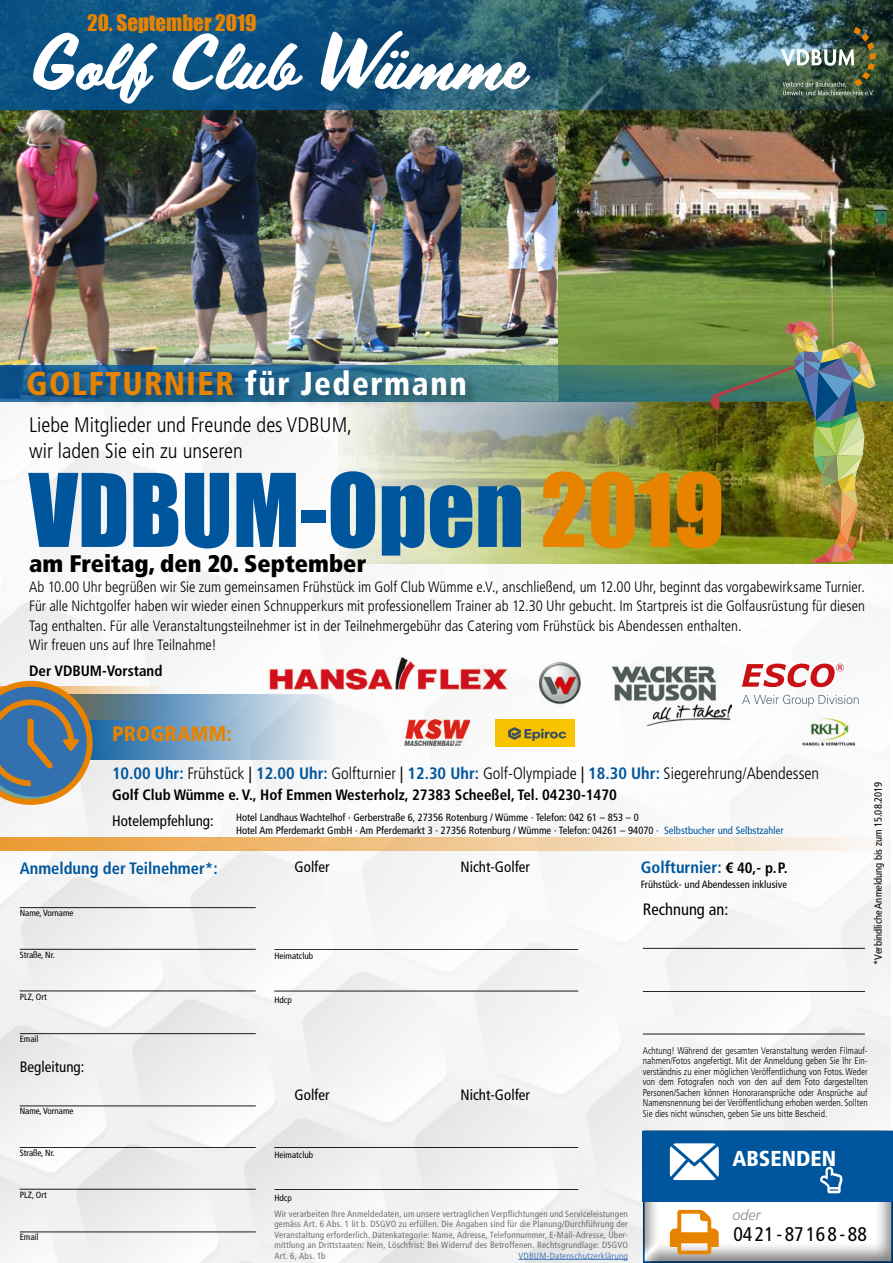
<style>
.page{position:relative;width:893px;height:1263px;background:#fff}
.page>*{position:absolute;margin:0;border:0;box-sizing:border-box;transform-origin:0 0}
.t1{font:93.75px "Impact";color:#00569d}
.t2{font:69px "Scriptorama JF Tradeshow";color:#fff}
.t3{font:900 condensed 33px "Frutiger LT Std";letter-spacing:.05em;color:#fff;scale:.95 1}
.t4{font:900 condensed 24px "Frutiger LT Std";color:#000}
.t5{font:900 condensed 21.6px "Frutiger LT Std";color:#fff}
.t6{font:300 condensed 21px "Frutiger LT Std";color:#000}
.t7{font:21px "Impact";color:#e88300}
.t8{font:900 condensed 21px "Frutiger LT Std";color:#e88300}
.t9{font:condensed 19.8px "Frutiger LT Std";color:#000}
.t10{font:300 condensed 16.5px "Frutiger LT Std";color:#000}
.t11{font:700 condensed 16.5px "Frutiger LT Std";color:#00569d}
.t12{font:condensed 16.5px "Frutiger LT Std";color:#000}
.t13{font:300 condensed 15px/19.5px "Frutiger LT Std";color:#000;text-align:justify}
.t14{font:700 condensed 15px "Frutiger LT Std";color:#000}
.t15{font:condensed 15px "Frutiger LT Std";color:#000}
.t16{font:italic 300 14.4px "Frutiger LT Std";color:#878787}
.Lauftext{font:condensed 10.5px "Frutiger LT Std";color:#000}
.t17{font:300 condensed 9.75px/10.5px "Frutiger LT Std";color:#000;text-align:justify;scale:.96 1}
.t18{font:condensed 9px/10.5px "Frutiger LT Std";letter-spacing:.025em;color:#706f6f;text-align:justify}
.t19{font:condensed 9px "Frutiger LT Std";color:#000}
.t20{font:condensed 9px "Frutiger LT Std";letter-spacing:.02em;color:#527fbb}
.s1{color:#e88300}
.s2{font-weight:700;color:#00569d}
.s3{font-weight:400}
.s4{color:#00569d}
.s5{font-size:15px;color:#000}
</style>
<div class="page">
<img style="left:0;top:401px;width:890px;height:862px">
<img style="left:0;top:109px;width:559px;height:256px">
<img style="left:559px;top:109px;width:334px;height:256px">
<img style="left:338px;top:401px;width:555px;height:162px">
<div style="left:495px;top:719px;width:79px;height:28px;background:#fdc600"></div>
<svg style="left:508px;top:727px;width:58px;height:14px"></svg>
<img style="left:269px;top:657px;width:239px;height:32px">
<img style="left:540px;top:662px;width:191px;height:63px">
<img style="left:404px;top:720px;width:66px;height:26px">
<div style="left:801px;top:717px;width:57px;height:29px;background:#fff"></div>
<img style="left:801px;top:739px;width:55px;height:7px">
<img style="left:809px;top:719px;width:41px;height:23px">
<svg style="left:93px;top:694px;width:281px;height:65px"></svg>
<svg style="left:93px;top:686px;width:73px;height:34px;background:#7f96a1"></svg>
<svg style="left:0;top:837px;width:891px;height:13px;background:#f1c893"></svg>
<svg style="left:0;top:681px;width:93px;height:124px;background:#77848a"></svg>
<hr style="left:274px;top:949px;width:304px;height:1px;background:#000">
<hr style="left:274px;top:1147px;width:304px;height:1px;background:#000">
<hr style="left:274px;top:991px;width:304px;height:1px;background:#000">
<hr style="left:274px;top:1189px;width:304px;height:1px;background:#000">
<hr style="left:643px;top:948px;width:222px;height:1px;background:#000">
<hr style="left:643px;top:991px;width:222px;height:1px;background:#000">
<hr style="left:643px;top:1034px;width:222px;height:1px;background:#000">
<hr style="left:20px;top:907px;width:236px;height:1px;background:#000">
<hr style="left:20px;top:949px;width:236px;height:1px;background:#000">
<hr style="left:20px;top:991px;width:236px;height:1px;background:#000">
<hr style="left:20px;top:1033px;width:236px;height:1px;background:#000">
<hr style="left:20px;top:1106px;width:236px;height:1px;background:#000">
<hr style="left:20px;top:1147px;width:236px;height:1px;background:#000">
<hr style="left:20px;top:1189px;width:236px;height:1px;background:#000">
<hr style="left:20px;top:1232px;width:236px;height:1px;background:#000">
<div style="left:628px;top:1119px;width:265px;height:144px;background:#000;opacity:.5"></div>
<div style="left:643px;top:1131px;width:250px;height:71px;background:#00569d"></div>
<svg style="left:670px;top:1143px;width:49px;height:37px;background:#c9dbea"></svg>
<svg style="left:670px;top:1210px;width:49px;height:44px"></svg>
<svg style="left:820px;top:1167px;width:22px;height:26px"></svg>
<svg style="left:0;top:0;width:893px;height:109px;background:#1d5673"></svg>
<svg style="left:0;top:365px;width:893px;height:36px;background:#3b787a"></svg>
<hr style="left:518px;top:1259px;width:110px;height:1px;background:#527fbb">
<svg style="left:742px;top:664px;width:102px;height:23px"></svg>
<svg style="left:742px;top:695px;width:117px;height:11px"></svg>
<div style="left:26px;top:368px;width:453px;height:41px;background:#000;opacity:.3"></div>
<img style="left:704px;top:321px;width:172px;height:242px">
<img style="left:781px;top:27px;width:95px;height:68px">
<p class="t7" style="left:87px;top:6px;width:171px">20. September 2019</p>
<p class="t2" style="left:31px;top:15px;width:496px">Golf Club Wümme</p>
<p class="t3" style="left:27px;top:363px;width:465px"><span class="s1">GOLFTURNIER</span> für Jedermann</p>
<p class="t6" style="left:29px;top:413px;width:325px">Liebe Mitglieder und Freunde des VDBUM,</p>
<p class="t6" style="left:29px;top:438px;width:215px">wir laden Sie ein zu unseren</p>
<p class="t1" style="left:29px;top:437px;width:697px">VDBUM-Open <span class="s1">2019</span></p>
<p class="t4" style="left:29px;top:549px;width:339px">am Freitag, den 20. September</p>
<p class="t13" style="left:29px;top:577px;width:837px">Ab 10.00 Uhr begrüßen wir Sie zum gemeinsamen Frühstück im Golf Club Wümme e.V., anschließend, um 12.00 Uhr, beginnt das vorgabewirksame Turnier.<br>Für alle Nichtgolfer haben wir wieder einen Schnupperkurs mit professionellem Trainer ab 12.30 Uhr gebucht. Im Startpreis ist die Golfausrüstung für diesen Tag enthalten. Für alle Veranstaltungsteilnehmer ist in der Teilnehmergebühr das Catering vom Frühstück bis Abendessen enthalten.</p>
<p class="t13" style="left:29px;top:636px;width:189px">Wir freuen uns auf Ihre Teilnahme!</p>
<p class="t14" style="left:29px;top:661px;width:135px">Der VDBUM-Vorstand</p>
<p class="t8" style="left:112px;top:721px;width:121px">PROGRAMM:</p>
<p class="t10" style="left:112px;top:764px;width:709px"><span class="s2">10.00 Uhr:</span> Frühstück <span class="s3">|</span> <span class="s2">12.00 Uhr:</span> Golfturnier <span class="s3">|</span> <span class="s2">12.30 Uhr:</span> Golf-Olympiade <span class="s3">|</span> <span class="s2">18.30 Uhr:</span> Siegerehrung/Abendessen</p>
<p class="t14" style="left:112px;top:786px;width:506px">Golf Club Wümme e. V., Hof Emmen Westerholz, 27383 Scheeßel, Tel. 04230-1470</p>
<p class="Lauftext" style="left:872px;top:965px;width:184px;rotate:-90deg">*Verbindliche Anmeldung bis zum 15.08.2019</p>
<p class="Lauftext" style="left:236px;top:811px;width:404px">Hotel Landhaus Wachtelhof · Gerberstraße 6, 27356 Rotenburg / Wümme · Telefon: 042 61 – 853 – 0</p>
<p class="Lauftext" style="left:236px;top:824px;width:549px">Hotel Am Pferdemarkt GmbH · Am Pferdemarkt 3 · 27356 Rotenburg / Wümme · Telefon: 04261 – 94070 <span class="s4">· Selbstbucher und Selbstzahler</span></p>
<p class="t15" style="left:112px;top:812px;width:103px">Hotelempfehlung:</p>
<p class="t11" style="left:641px;top:858px;width:148px">Golfturnier: <span class="s5">€ 40,- p.P.</span></p>
<p class="Lauftext" style="left:641px;top:878px;width:148px">Frühstück- und Abendessen inklusive</p>
<p class="t15" style="left:295px;top:858px;width:37px">Golfer</p>
<p class="t15" style="left:460px;top:858px;width:71px">Nicht-Golfer</p>
<p class="t11" style="left:20px;top:859px;width:199px">Anmeldung der Teilnehmer*:</p>
<p class="t19" style="left:20px;top:908px;width:55px">Name, Vorname</p>
<p class="t19" style="left:20px;top:950px;width:36px">Straße, Nr.</p>
<p class="t19" style="left:20px;top:992px;width:28px">PLZ, Ort</p>
<p class="t19" style="left:20px;top:1034px;width:20px">Email</p>
<p class="t15" style="left:20px;top:1058px;width:66px">Begleitung:</p>
<p class="t19" style="left:20px;top:1106px;width:55px">Name, Vorname</p>
<p class="t19" style="left:20px;top:1148px;width:36px">Straße, Nr.</p>
<p class="t19" style="left:20px;top:1190px;width:28px">PLZ, Ort</p>
<p class="t19" style="left:20px;top:1232px;width:20px">Email</p>
<p class="t12" style="left:643px;top:900px;width:87px">Rechnung an:</p>
<p class="t19" style="left:274px;top:951px;width:40px">Heimatclub</p>
<p class="t19" style="left:274px;top:994px;width:19px">Hdcp</p>
<p class="t17" style="left:643px;top:1045px;width:236px">Achtung! Während der gesamten Veranstaltung werden Filmauf&shy;nahmen/Fotos angefertigt. Mit der Anmeldung geben Sie Ihr Ein&shy;verständnis zu einer möglichen Veröffentlichung von Fotos. Weder von dem Fotografen noch von den auf dem Foto dargestellten Personen/Sachen können Honoraransprüche oder Ansprüche auf Namensnennung bei der Veröffentlichung erhoben werden. Sollten Sie dies nicht wünschen, geben Sie uns bitte Bescheid.</p>
<p class="t15" style="left:295px;top:1086px;width:37px">Golfer</p>
<p class="t15" style="left:460px;top:1086px;width:71px">Nicht-Golfer</p>
<p class="t19" style="left:274px;top:1149px;width:40px">Heimatclub</p>
<p class="t19" style="left:274px;top:1192px;width:19px">Hdcp</p>
<p class="t5" style="left:733px;top:1146px;width:105px">ABSENDEN</p>
<p class="t16" style="left:733px;top:1206px;width:29px">oder</p>
<p class="t18" style="left:274px;top:1208px;width:355px">Wir verarbeiten Ihre Anmeldedaten, um unsere vertraglichen Verpflichtungen und Serviceleistungen gemäss Art. 6 Abs. 1 lit b. DSGVO zu erfüllen. Die Angaben sind für die Planung/Durchführung der Veranstaltung erforderlich. Datenkategorie: Name, Adresse, Telefonnummer, E-Mail-Adresse, Über&shy;mittlung an Drittstaaten: Nein, Löschfrist: Bei Widerruf des Betroffenen. Rechtsgrundlage: DSGVO Art. 6, Abs. 1b</p>
<p class="t9" style="left:733px;top:1222px;width:135px">0421-87168-88</p>
<p class="t20" style="left:518px;top:1250px;width:111px">VDBUM-Datenschutzerklärung</p>
</div>
